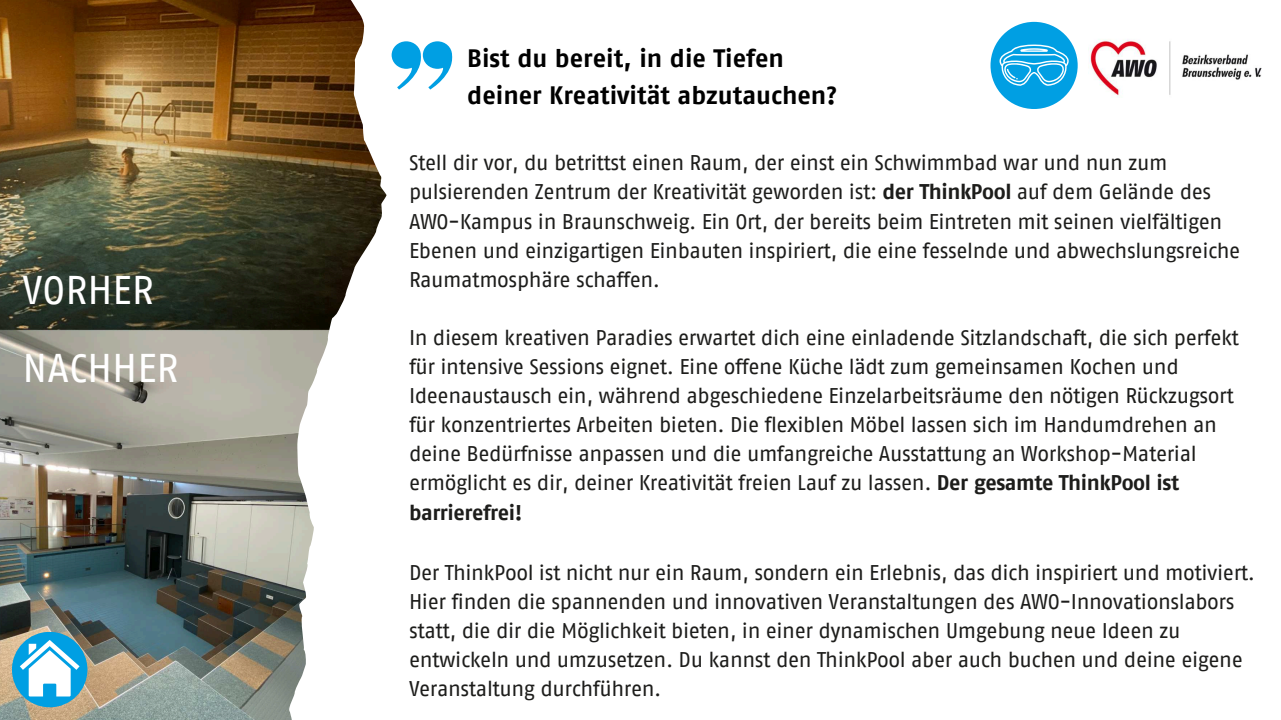
<style>
.page{position:relative;width:1281px;height:720px;background:#fff}
.page>*{position:absolute;margin:0;border:0;box-sizing:border-box;transform-origin:0 0}
.t1{font:40px/78.6px "AWO Fago Office";color:#fff}
.t2{font:700 25.12px/36.5px "AWO Fago Office";color:#000}
.t3{font:21.25px/29.2px "AWO Fago Office";letter-spacing:-.02em;color:#1d1d1b}
.s1{font-weight:700}
</style>
<div class="page">
<img style="left:0;top:0;width:386px;height:720px">
<img style="left:1089px;top:40px;width:173px;height:57px">
<div style="left:990px;top:22px;width:87px;height:87px;background:#009fe3;border-radius:50%"></div>
<div style="left:12px;top:632px;width:75px;height:75px;background:#009fe3;border-radius:50%"></div>
<svg style="left:20px;top:640px;width:60px;height:56px"></svg>
<svg style="left:392px;top:41px;width:61px;height:49px"></svg>
<svg style="left:999px;top:45px;width:69px;height:41px"></svg>
<h1 class="t1" style="left:23px;top:250px;width:157px">VORHER<br>NACHHER</h1>
<p class="t2" style="left:467px;top:40px;width:371px">Bist du bereit, in die Tiefen deiner Kreativität abzutauchen?</p>
<p class="t3" style="left:409px;top:148px;width:833px">Stell dir vor, du betrittst einen Raum, der einst ein Schwimmbad war und nun zum pulsierenden Zentrum der Kreativität geworden ist: <span class="s1">der ThinkPool</span> auf dem Gelände des AWO-Kampus in Braunschweig. Ein Ort, der bereits beim Eintreten mit seinen vielfältigen Ebenen und einzigartigen Einbauten inspiriert, die eine fesselnde und abwechslungsreiche Raumatmosphäre schaffen.</p>
<p class="t3" style="left:409px;top:323px;width:831px">In diesem kreativen Paradies erwartet dich eine einladende Sitzlandschaft, die sich perfekt für intensive Sessions eignet. Eine offene Küche lädt zum gemeinsamen Kochen und Ideenaustausch ein, während abgeschiedene Einzelarbeitsräume den nötigen Rückzugsort für konzentriertes Arbeiten bieten. Die flexiblen Möbel lassen sich im Handumdrehen an deine Bedürfnisse anpassen und die umfangreiche Ausstattung an Workshop-Material ermöglicht es dir, deiner Kreativität freien Lauf zu lassen. <span class="s1">Der gesamte ThinkPool ist barrierefrei!</span></p>
<p class="t3" style="left:409px;top:557px;width:847px">Der ThinkPool ist nicht nur ein Raum, sondern ein Erlebnis, das dich inspiriert und motiviert.<br>Hier finden die spannenden und innovativen Veranstaltungen des AWO-Innovationslabors statt, die dir die Möglichkeit bieten, in einer dynamischen Umgebung neue Ideen zu entwickeln und umzusetzen. Du kannst den ThinkPool aber auch buchen und deine eigene Veranstaltung durchführen.</p>
</div>
